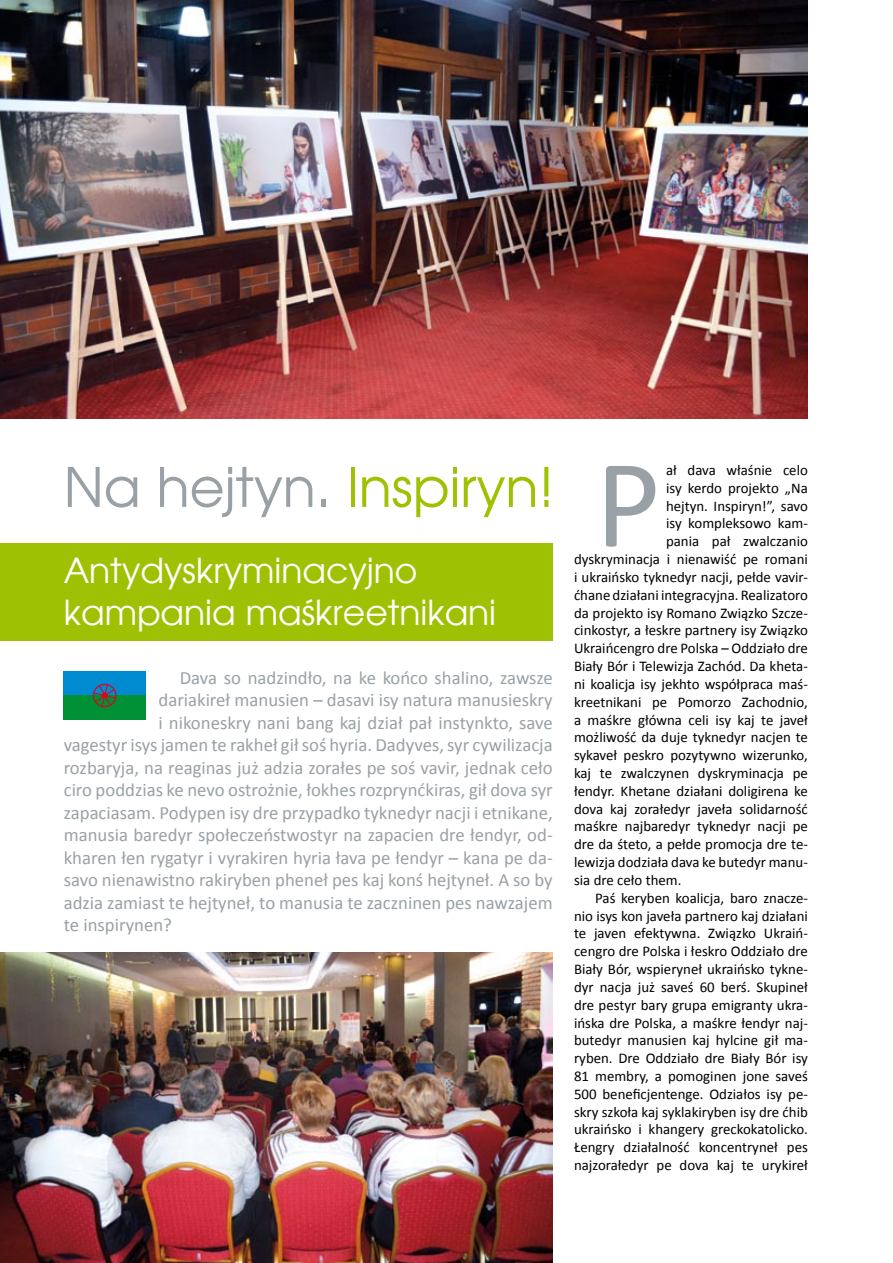
<style>
.page{position:relative;width:893px;height:1263px;background:#fff}
.page>*{position:absolute;margin:0;border:0;box-sizing:border-box;transform-origin:0 0}
.t1{font:127.2px "Calibri";color:#99a1a6}
.t2{font:54px "Avalon";color:#99a1a6}
.t3{font:34.5px/41.4px "Avalon";color:#fff}
.t4{font:18.75px "Calibri";color:#99a1a6}
.t5{font:14.85px "Calibri";color:#000}
.s1{color:#9fc104}
</style>
<div class="page">
<div style="left:0;top:543px;width:553px;height:98px;background:#9fc104"></div>
<img style="left:0;top:952px;width:553px;height:311px">
<img style="left:0;top:0;width:808px;height:418px">
<div style="left:64px;top:671px;width:82px;height:24px;background:#008bd0"></div>
<div style="left:64px;top:695px;width:82px;height:25px;background:#009036"></div>
<svg style="left:93px;top:683px;width:24px;height:25px"></svg>
<svg style="left:64px;top:1195px;width:8px;height:13px"></svg>
<h2 class="t2" style="left:64px;top:455px;width:492px">Na hejtyn. <span class="s1">Inspiryn!</span></h2>
<h3 class="t3" style="left:64px;top:550px;width:434px">Antydyskryminacyjno kampania maśkreetnikani</h3>
<p class="t4" style="left:180px;top:666px;width:374px">Dava so nadzindło, na ke końco shalino, zawsze</p>
<p class="t4" style="left:159px;top:688px;width:396px">dariakireł manusien – dasavi isy natura manusieskry</p>
<p class="t4" style="left:159px;top:711px;width:396px">i nikoneskry nani bang kaj dział pał instynkto, save</p>
<p class="t4" style="left:64px;top:733px;width:490px">vagestyr isys jamen te rakheł gił soś hyria. Dadyves, syr cywilizacja</p>
<p class="t4" style="left:64px;top:756px;width:490px">rozbaryja, na reaginas już adzia zorałes pe soś vavir, jednak ceło</p>
<p class="t4" style="left:64px;top:778px;width:490px">ciro poddzias ke nevo ostrożnie, łokhes rozprynćkiras, gił dova syr</p>
<p class="t4" style="left:64px;top:801px;width:490px">zapaciasam. Podypen isy dre przypadko tyknedyr nacji i etnikane,</p>
<p class="t4" style="left:64px;top:823px;width:490px">manusia baredyr społeczeństwostyr na zapacien dre łendyr, od-</p>
<p class="t4" style="left:64px;top:846px;width:490px">kharen łen rygatyr i vyrakiren hyria łava pe łendyr – kana pe da-</p>
<p class="t4" style="left:64px;top:868px;width:490px">savo nienawistno rakiryben pheneł pes kaj konś hejtyneł. A so by</p>
<p class="t4" style="left:64px;top:891px;width:490px">adzia zamiast te hejtyneł, to manusia te zaczninen pes nawzajem</p>
<p class="t4" style="left:64px;top:913px;width:110px">te inspirynen?</p>
<h1 class="t1" style="left:595px;top:425px;width:67px">P</h1>
<p class="t5" style="left:666px;top:461px;width:143px">ał dava właśnie celo</p>
<p class="t5" style="left:666px;top:479px;width:143px">isy kerdo projekto „Na</p>
<p class="t5" style="left:666px;top:496px;width:143px">hejtyn. Inspiryn!”, savo</p>
<p class="t5" style="left:666px;top:514px;width:143px">isy kompleksowo kam-</p>
<p class="t5" style="left:666px;top:532px;width:143px">pania pał zwalczanio</p>
<p class="t5" style="left:574px;top:550px;width:235px">dyskryminacja i nienawiść pe romani</p>
<p class="t5" style="left:574px;top:568px;width:235px">i ukraińsko tyknedyr nacji, pełde vavir-</p>
<p class="t5" style="left:574px;top:586px;width:235px">ćhane działani integracyjna. Realizatoro</p>
<p class="t5" style="left:574px;top:603px;width:235px">da projekto isy Romano Związko Szcze-</p>
<p class="t5" style="left:574px;top:621px;width:235px">cinkostyr, a łeskre partnery isy Związko</p>
<p class="t5" style="left:574px;top:639px;width:235px">Ukraińcengro dre Polska – Oddziało dre</p>
<p class="t5" style="left:574px;top:657px;width:235px">Biały Bór i Telewizja Zachód. Da kheta-</p>
<p class="t5" style="left:574px;top:675px;width:235px">ni koalicja isy jekhto współpraca maś-</p>
<p class="t5" style="left:574px;top:692px;width:235px">kreetnikani pe Pomorzo Zachodnio,</p>
<p class="t5" style="left:574px;top:710px;width:235px">a maśkre główna celi isy kaj te javeł</p>
<p class="t5" style="left:574px;top:728px;width:235px">możliwość da duje tyknedyr nacjen te</p>
<p class="t5" style="left:574px;top:746px;width:235px">sykaveł peskro pozytywno wizerunko,</p>
<p class="t5" style="left:574px;top:764px;width:235px">kaj te zwalczynen dyskryminacja pe</p>
<p class="t5" style="left:574px;top:782px;width:235px">łendyr. Khetane działani doligirena ke</p>
<p class="t5" style="left:574px;top:799px;width:235px">dova kaj zorałedyr javeła solidarność</p>
<p class="t5" style="left:574px;top:817px;width:235px">maśkre najbaredyr tyknedyr nacji pe</p>
<p class="t5" style="left:574px;top:835px;width:235px">dre da śteto, a pełde promocja dre te-</p>
<p class="t5" style="left:574px;top:853px;width:235px">lewizja dodziała dava ke butedyr manu-</p>
<p class="t5" style="left:574px;top:871px;width:109px">sia dre ceło them.</p>
<p class="t5" style="left:595px;top:889px;width:214px">Paś keryben koalicja, baro znacze-</p>
<p class="t5" style="left:574px;top:906px;width:235px">nio isys kon javeła partnero kaj działani</p>
<p class="t5" style="left:574px;top:924px;width:235px">te javen efektywna. Związko Ukraiń-</p>
<p class="t5" style="left:574px;top:942px;width:235px">cengro dre Polska i łeskro Oddziało dre</p>
<p class="t5" style="left:574px;top:960px;width:235px">Biały Bór, wspieryneł ukraińsko tykne-</p>
<p class="t5" style="left:574px;top:978px;width:235px">dyr nacja już saveś 60 berś. Skupineł</p>
<p class="t5" style="left:574px;top:995px;width:235px">dre pestyr bary grupa emigranty ukra-</p>
<p class="t5" style="left:574px;top:1013px;width:235px">ińska dre Polska, a maśkre łendyr naj-</p>
<p class="t5" style="left:574px;top:1031px;width:235px">butedyr manusien kaj hylcine gił ma-</p>
<p class="t5" style="left:574px;top:1049px;width:235px">ryben. Dre Oddziało dre Biały Bór isy</p>
<p class="t5" style="left:574px;top:1067px;width:235px">81 membry, a pomoginen jone saveś</p>
<p class="t5" style="left:574px;top:1085px;width:235px">500 beneficjentenge. Odziałos isy pe-</p>
<p class="t5" style="left:574px;top:1102px;width:235px">skry szkoła kaj syklakiryben isy dre ćhib</p>
<p class="t5" style="left:574px;top:1120px;width:235px">ukraińsko i khangery greckokatolicko.</p>
<p class="t5" style="left:574px;top:1138px;width:235px">Łengry działalność koncentryneł pes</p>
<p class="t5" style="left:574px;top:1156px;width:235px">najzorałedyr pe dova kaj te urykireł</p>
</div>
